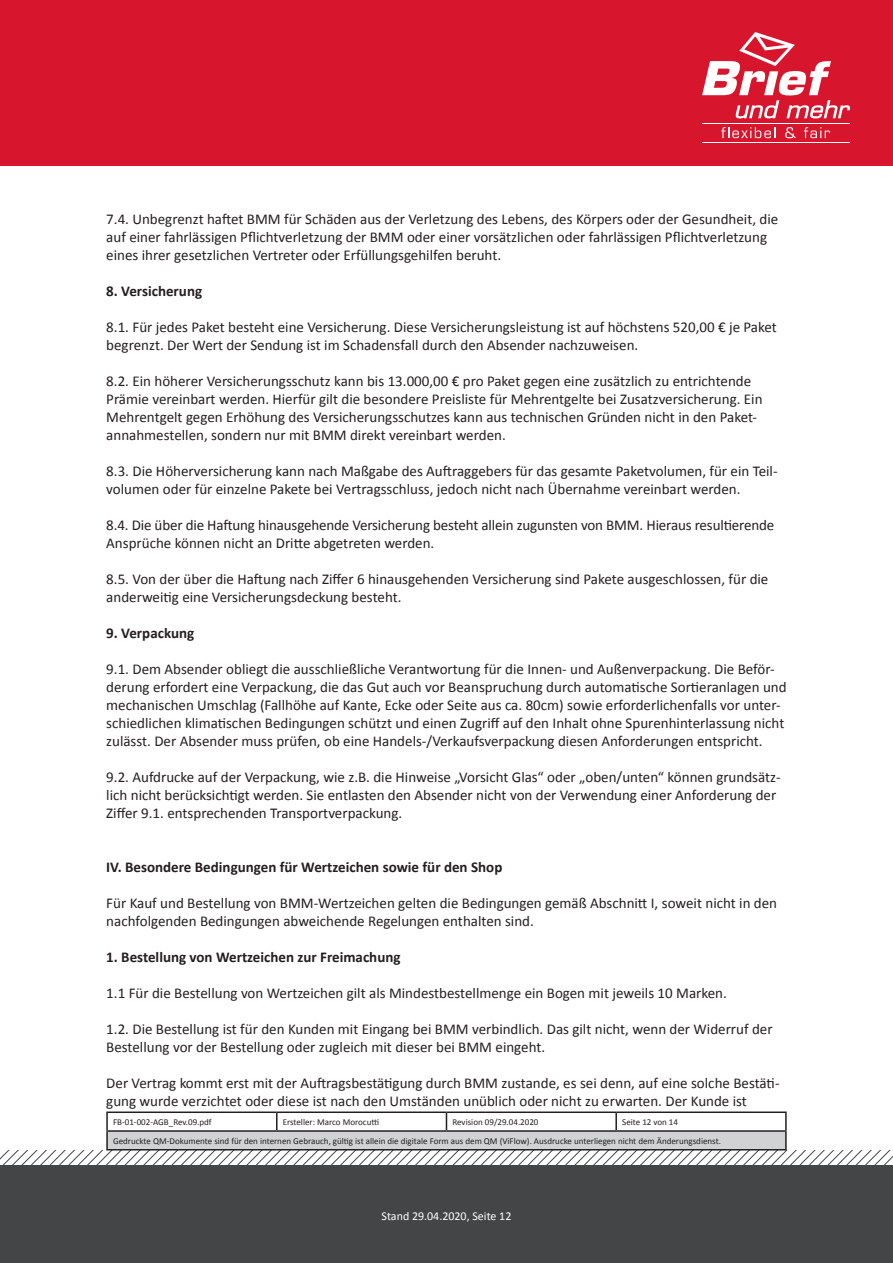
<style>
.page{position:relative;width:893px;height:1263px;background:#fff}
.page>*{position:absolute;margin:0;border:0;box-sizing:border-box;transform-origin:0 0}
.t1{font:15px/18px "Calibri";color:#231f20}
.t2{font:700 15px "Calibri";color:#231f20}
.t3{font:12px "Calibri";color:#fff}
.t4{font:9px/18.8px "Calibri";color:#231f20}
</style>
<div class="page">
<div style="left:0;top:1165px;width:893px;height:98px;background:#444547"></div>
<div style="left:0;top:0;width:893px;height:166px;background:#d7162e"></div>
<svg style="left:702px;top:32px;width:148px;height:86px"></svg>
<hr style="left:702px;top:124px;width:148px;height:1px;background:#fff">
<hr style="left:702px;top:142px;width:148px;height:1px;background:#fff">
<svg style="left:721px;top:127px;width:54px;height:11px"></svg>
<svg style="left:785px;top:127px;width:11px;height:11px"></svg>
<svg style="left:804px;top:127px;width:26px;height:11px"></svg>
<hr style="left:106px;top:1111px;width:171px;height:2px;background:#231f20">
<hr style="left:277px;top:1111px;width:169px;height:2px;background:#231f20">
<hr style="left:446px;top:1111px;width:170px;height:2px;background:#231f20">
<hr style="left:616px;top:1111px;width:171px;height:2px;background:#231f20">
<svg style="left:0;top:1113px;width:893px;height:52px"></svg>
<hr style="left:106px;top:1149px;width:171px;height:1px;background:#231f20">
<hr style="left:277px;top:1149px;width:169px;height:1px;background:#231f20">
<hr style="left:446px;top:1149px;width:170px;height:1px;background:#231f20">
<hr style="left:616px;top:1149px;width:171px;height:1px;background:#231f20">
<p class="t1" style="left:106px;top:210px;width:673px">7.4. Unbegrenzt haftet BMM für Schäden aus der Verletzung des Lebens, des Körpers oder der Gesundheit, die auf einer fahrlässigen Pflichtverletzung der BMM oder einer vorsätzlichen oder fahrlässigen Pflichtverletzung eines ihrer gesetzlichen Vertreter oder Erfüllungsgehilfen beruht.</p>
<p class="t2" style="left:106px;top:281px;width:97px">8. Versicherung</p>
<p class="t1" style="left:106px;top:318px;width:672px">8.1. Für jedes Paket besteht eine Versicherung. Diese Versicherungsleistung ist auf höchstens 520,00 € je Paket begrenzt. Der Wert der Sendung ist im Schadensfall durch den Absender nachzuweisen.</p>
<p class="t1" style="left:106px;top:372px;width:658px">8.2. Ein höherer Versicherungsschutz kann bis 13.000,00 € pro Paket gegen eine zusätzlich zu entrichtende Prämie vereinbart werden. Hierfür gilt die besondere Preisliste für Mehrentgelte bei Zusatzversicherung. Ein Mehrentgelt gegen Erhöhung des Versicherungsschutzes kann aus technischen Gründen nicht in den Paket&shy;annahmestellen, sondern nur mit BMM direkt vereinbart werden.</p>
<p class="t1" style="left:106px;top:462px;width:673px">8.3. Die Höherversicherung kann nach Maßgabe des Auftraggebers für das gesamte Paketvolumen, für ein Teil&shy;volumen oder für einzelne Pakete bei Vertragsschluss, jedoch nicht nach Übernahme vereinbart werden.</p>
<p class="t1" style="left:106px;top:516px;width:669px">8.4. Die über die Haftung hinausgehende Versicherung besteht allein zugunsten von BMM. Hieraus resultierende<br>Ansprüche können nicht an Dritte abgetreten werden.</p>
<p class="t1" style="left:106px;top:570px;width:664px">8.5. Von der über die Haftung nach Ziffer 6 hinausgehenden Versicherung sind Pakete ausgeschlossen, für die anderweitig eine Versicherungsdeckung besteht.</p>
<p class="t2" style="left:106px;top:623px;width:89px">9. Verpackung</p>
<p class="t1" style="left:106px;top:660px;width:682px">9.1. Dem Absender obliegt die ausschließliche Verantwortung für die Innen- und Außenverpackung. Die Beför&shy;derung erfordert eine Verpackung, die das Gut auch vor Beanspruchung durch automatische Sortieranlagen und mechanischen Umschlag (Fallhöhe auf Kante, Ecke oder Seite aus ca. 80cm) sowie erforderlichenfalls vor unter&shy;schiedlichen klimatischen Bedingungen schützt und einen Zugriff auf den Inhalt ohne Spurenhinterlassung nicht zulässt. Der Absender muss prüfen, ob eine Handels-/Verkaufsverpackung diesen Anforderungen entspricht.</p>
<p class="t1" style="left:106px;top:768px;width:676px">9.2. Aufdrucke auf der Verpackung, wie z.B. die Hinweise „Vorsicht Glas“ oder „oben/unten“ können grundsätz&shy;lich nicht berücksichtigt werden. Sie entlasten den Absender nicht von der Verwendung einer Anforderung der<br>Ziffer 9.1. entsprechenden Transportverpackung.</p>
<p class="t2" style="left:106px;top:857px;width:398px">IV. Besondere Bedingungen für Wertzeichen sowie für den Shop</p>
<p class="t1" style="left:106px;top:894px;width:672px">Für Kauf und Bestellung von BMM-Wertzeichen gelten die Bedingungen gemäß Abschnitt I, soweit nicht in den nachfolgenden Bedingungen abweichende Regelungen enthalten sind.</p>
<p class="t2" style="left:106px;top:947px;width:296px">1. Bestellung von Wertzeichen zur Freimachung</p>
<p class="t1" style="left:106px;top:984px;width:622px">1.1 Für die Bestellung von Wertzeichen gilt als Mindestbestellmenge ein Bogen mit jeweils 10 Marken.</p>
<p class="t1" style="left:106px;top:1020px;width:668px">1.2. Die Bestellung ist für den Kunden mit Eingang bei BMM verbindlich. Das gilt nicht, wenn der Widerruf der<br>Bestellung vor der Bestellung oder zugleich mit dieser bei BMM eingeht.</p>
<p class="t1" style="left:106px;top:1074px;width:675px">Der Vertrag kommt erst mit der Auftragsbestätigung durch BMM zustande, es sei denn, auf eine solche Bestäti&shy;gung wurde verzichtet oder diese ist nach den Umständen unüblich oder nicht zu erwarten. Der Kunde ist</p>
<p class="t4" style="left:113px;top:1113px;width:100px">FB-01-002-AGB_Rev.09.pdf</p>
<p class="t4" style="left:283px;top:1113px;width:98px">Ersteller: Marco Morocutti</p>
<p class="t4" style="left:452px;top:1113px;width:88px">Revision 09/29.04.2020</p>
<p class="t4" style="left:113px;top:1113px;width:609px;text-indent:509px">Seite 12 von 14<br>Gedruckte QM-Dokumente sind für den internen Gebrauch, gültig ist allein die digitale Form aus dem QM (ViFlow). Ausdrucke unterliegen nicht dem Änderungsdienst.</p>
<p class="t3" style="left:382px;top:1209px;width:131px">Stand 29.04.2020, Seite 12</p>
</div>
